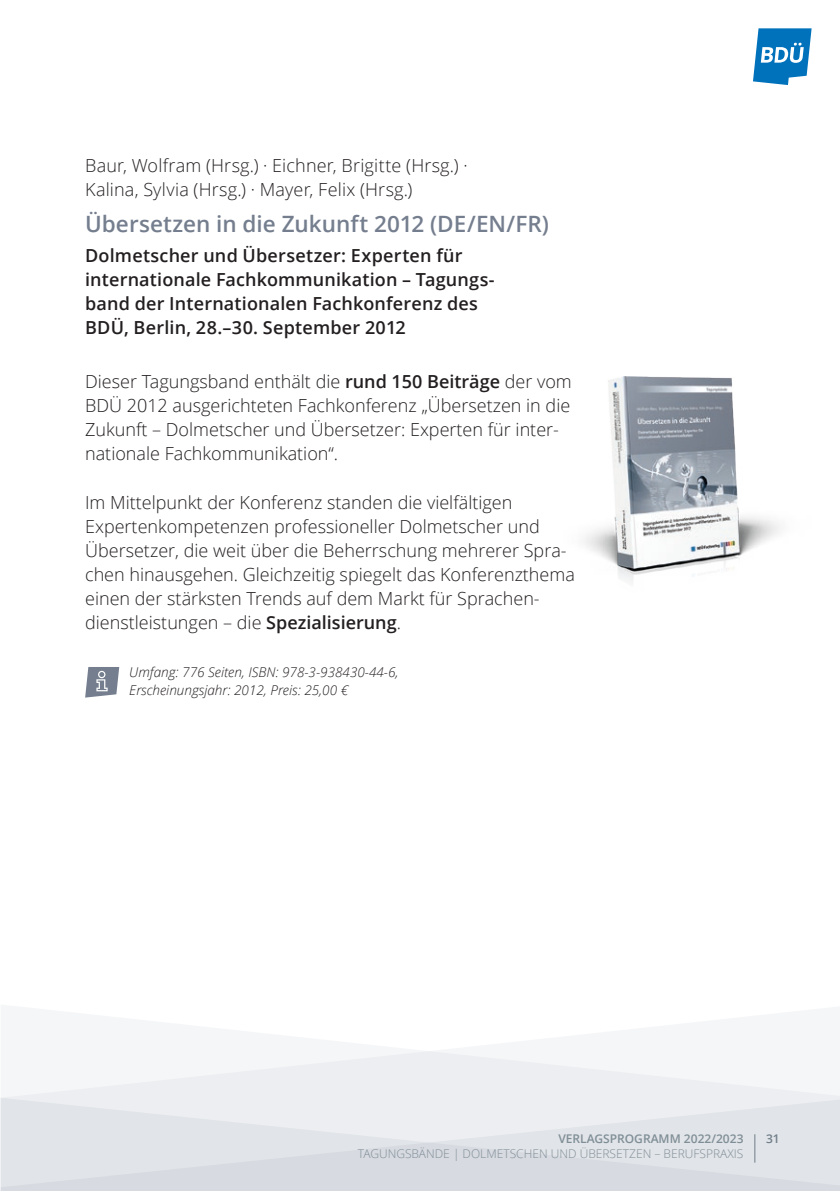
<style>
.page{position:relative;width:840px;height:1191px;background:#fff}
.page>*{position:absolute;margin:0;border:0;box-sizing:border-box;transform-origin:0 0}
.t1{font:700 22.4px "BDUE Open Sans";color:#747e8e}
.t2{font:18px/24px "BDUE Open Sans";color:#231f20}
.t3{font:700 18px/24px "BDUE Open Sans";letter-spacing:.01em;color:#231f20}
.t4{font:italic 13.6px/18px "BDUE Open Sans";color:#231f20}
.t5{font:12px "BDUE Open Sans";color:#7f8e96}
.t6{font:700 12px "BDUE Open Sans";color:#7f8e96}
.s1{font-weight:700}
</style>
<div class="page">
<svg style="left:753px;top:28px;width:58px;height:57px"></svg>
<div style="left:8px;top:1051px;width:831px;height:46px;background:#eef0f2"></div>
<svg style="left:1px;top:1097px;width:838px;height:45px;background:#e6e9ec"></svg>
<svg style="left:1px;top:1142px;width:838px;height:49px;background:#dbdee3"></svg>
<svg style="left:85px;top:667px;width:34px;height:30px"></svg>
<img style="left:584px;top:376px;width:196px;height:206px">
<p class="t2" style="left:85px;top:153px;width:384px">Baur, Wolfram (Hrsg.) · Eichner, Brigitte (Hrsg.) ·<br>Kalina, Sylvia (Hrsg.) · Mayer, Felix (Hrsg.)</p>
<p class="t1" style="left:85px;top:209px;width:465px">Übersetzen in die Zukunft 2012 (DE/EN/FR)</p>
<p class="t3" style="left:85px;top:243px;width:409px">Dolmetscher und Übersetzer: Experten für internationale Fachkommunikation – Tagungs&shy;band der Internationalen Fachkonferenz des BDÜ, Berlin, 28.–30. September 2012</p>
<p class="t2" style="left:85px;top:369px;width:488px">Dieser Tagungsband enthält die <span class="s1">rund 150 Beiträge</span> der vom BDÜ 2012 ausgerichteten Fachkonferenz „Übersetzen in die Zukunft – Dolmetscher und Übersetzer: Experten für inter&shy;nationale Fachkommunikation“.</p>
<p class="t2" style="left:85px;top:489px;width:491px">Im Mittelpunkt der Konferenz standen die vielfältigen Expertenkompetenzen professioneller Dolmetscher und Übersetzer, die weit über die Beherrschung mehrerer Spra&shy;chen hinausgehen. Gleichzeitig spiegelt das Konferenzthema einen der stärksten Trends auf dem Markt für Sprachen&shy;dienstleistungen – die <span class="s1">Spezialisierung</span>.</p>
<p class="t4" style="left:129px;top:662px;width:270px">Umfang: 776 Seiten, ISBN: 978-3-938430-44-6,<br>Erscheinungsjahr: 2012, Preis: 25,00 €</p>
<p class="t6" style="left:558px;top:1130px;width:186px">VERLAGSPROGRAMM 2022/2023</p>
<p class="t6" style="left:765px;top:1130px;width:15px">31</p>
<p class="t5" style="left:358px;top:1145px;width:15px">Tagungsb</p>
<p class="t5" style="left:418px;top:1145px;width:16px">ände</p>
<p class="t5" style="left:453px;top:1145px;width:27px">| Dolmets</p>
<p class="t5" style="left:516px;top:1145px;width:16px">chen</p>
<p class="t5" style="left:550px;top:1145px;width:9px">und</p>
<p class="t5" style="left:579px;top:1145px;width:17px">Übersetzen</p>
<p class="t5" style="left:654px;top:1145px;width:25px">– Berufspra</p>
<p class="t5" style="left:727px;top:1145px;width:12px">xis</p>
</div>
